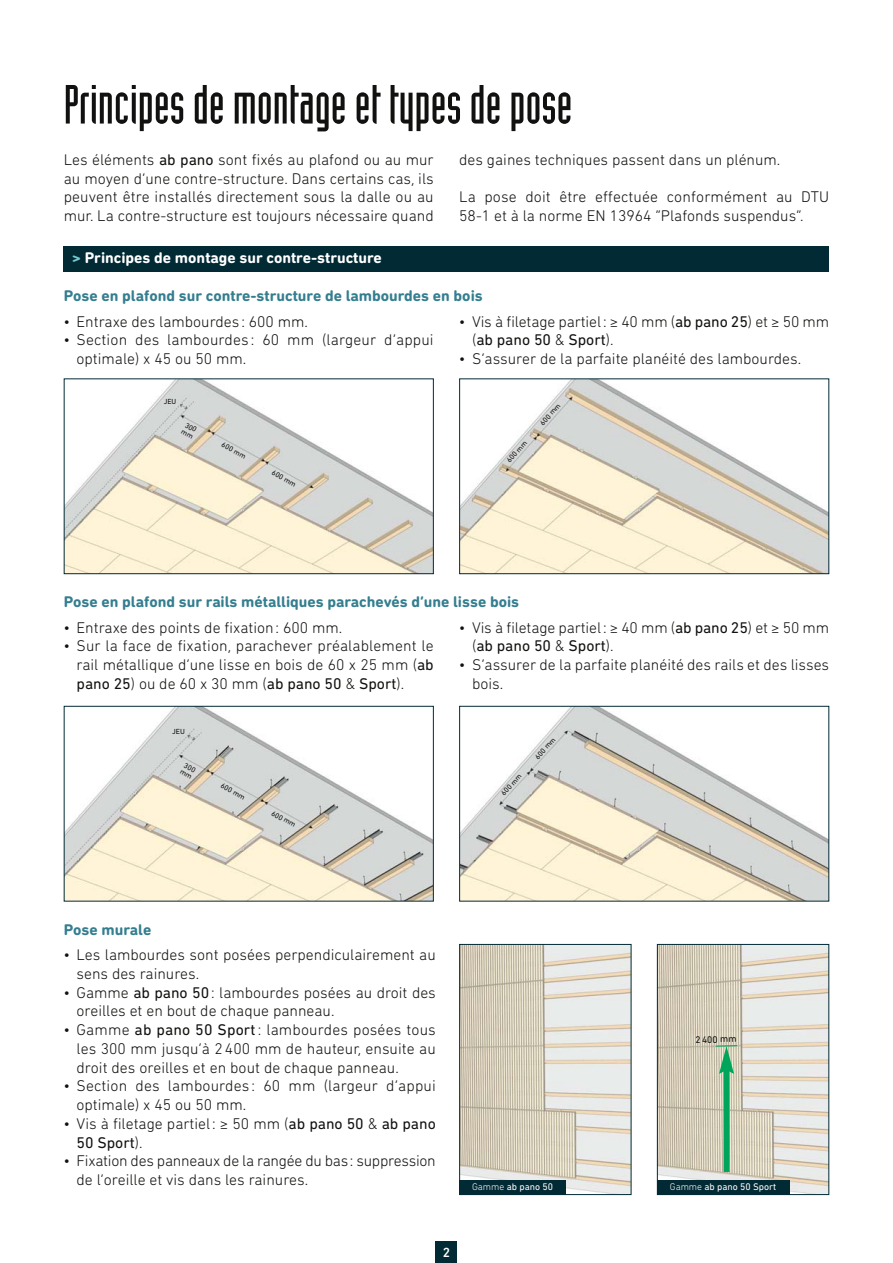
<style>
.page{position:relative;width:893px;height:1263px;background:#fff}
.page>*{position:absolute;margin:0;border:0;box-sizing:border-box;transform-origin:0 0}
.t1{font:54px "Industria Solid";color:#11110f}
.t2{font:300 15.75px/18.8px "DIN Next Rounded LT Pro";color:#11110f}
.t3{font:700 15.75px "DIN Next Rounded LT Pro";color:#347e8f}
.t4{font:700 15.75px "DIN Next Rounded LT Pro";color:#fff}
.t5{font:500 13.5px "DIN Next Rounded LT Pro";color:#fff}
.t6{font:9.75px "DIN Next Rounded LT Pro";color:#fff}
.t7{font:9.75px "DIN Next Rounded LT Pro";color:#11110f}
.t8{font:7.5px/7.5px "DIN Next Rounded LT Pro";color:#11110f}
.s1{font-weight:400}
.s2{color:#73ccd1}
.s3{font-weight:300}
</style>
<div class="page">
<div style="left:436px;top:1242px;width:21px;height:21px;background:#012a35"></div>
<img style="left:66px;top:380px;width:366px;height:192px">
<div style="left:64px;top:378px;width:370px;height:196px;border:1px solid #012a35"></div>
<img style="left:461px;top:380px;width:366px;height:192px">
<div style="left:459px;top:378px;width:370px;height:196px;border:1px solid #012a35"></div>
<img style="left:66px;top:708px;width:366px;height:191px">
<div style="left:64px;top:706px;width:370px;height:195px;border:1px solid #012a35"></div>
<img style="left:461px;top:708px;width:366px;height:191px">
<div style="left:459px;top:706px;width:370px;height:195px;border:1px solid #012a35"></div>
<div style="left:64px;top:247px;width:765px;height:25px;background:#012a35"></div>
<img style="left:461px;top:946px;width:168px;height:247px">
<div style="left:459px;top:944px;width:172px;height:251px;border:1px solid #012a35"></div>
<img style="left:659px;top:946px;width:168px;height:247px">
<div style="left:657px;top:944px;width:172px;height:251px;border:1px solid #012a35"></div>
<div style="left:459px;top:1180px;width:107px;height:15px;background:#012a35"></div>
<div style="left:657px;top:1180px;width:132px;height:15px;background:#012a35"></div>
<div style="left:723px;top:1068px;width:6px;height:104px;background:#00a55c"></div>
<svg style="left:719px;top:1047px;width:15px;height:27px"></svg>
<hr style="left:716px;top:1045px;width:21px;height:2px;background:#00a55c">
<h1 class="t1" style="left:64px;top:85px;width:510px">Principes de montage et types de pose</h1>
<p class="t2" style="left:64px;top:152px;width:371px;text-align:justify">Les éléments <span class="s1">ab pano</span> sont fixés au plafond ou au mur au moyen d’une contre-structure. Dans certains cas, ils peuvent être installés directement sous la dalle ou au mur. La contre-structure est toujours nécessaire quand</p>
<p class="t2" style="left:459px;top:152px;width:323px">des gaines techniques passent dans un plénum.</p>
<p class="t2" style="left:459px;top:189px;width:371px">La pose doit être effectuée conformément au DTU<br>58-1 et à la norme EN 13964 “Plafonds suspendus”.</p>
<p class="t4" style="left:72px;top:253px;width:311px"><span class="s2">&gt;</span> Principes de montage sur contre-structure</p>
<p class="t3" style="left:64px;top:290px;width:420px">Pose en plafond sur contre-structure de lambourdes en bois</p>
<p class="t2" style="left:64px;top:313px;width:246px">• Entraxe des lambourdes : 600 mm.</p>
<p class="t2" style="left:77px;top:332px;width:359px;text-indent:-13px">• Section des lambourdes : 60 mm (largeur d’appui optimale) x 45 ou 50 mm.</p>
<p class="t8" style="left:164px;top:397px;width:14px">JEU</p>
<p class="t8" style="left:187px;top:421px;width:14px;rotate:28deg">300 mm</p>
<p class="t8" style="left:224px;top:441px;width:28px;rotate:28deg">600 mm</p>
<p class="t8" style="left:274px;top:469px;width:28px;rotate:28deg">600 mm</p>
<p class="t2" style="left:472px;top:313px;width:359px;text-indent:-13px">• Vis à filetage partiel: ≥ 40 mm (<span class="s1">ab pano 25</span>) et ≥ 50 mm (<span class="s1">ab pano 50</span> &amp; <span class="s1">Sport</span>).</p>
<p class="t2" style="left:459px;top:351px;width:343px">• S’assurer de la parfaite planéité des lambourdes.</p>
<p class="t8" style="left:505px;top:459px;width:28px;rotate:-48deg">600 mm</p>
<p class="t8" style="left:539px;top:422px;width:28px;rotate:-48deg">600 mm</p>
<p class="t3" style="left:64px;top:596px;width:457px">Pose en plafond sur rails métalliques parachevés d’une lisse bois</p>
<p class="t2" style="left:64px;top:619px;width:280px">• Entraxe des points de fixation : 600 mm.</p>
<p class="t2" style="left:77px;top:638px;width:359px;text-align:justify;text-indent:-13px">• Sur la face de fixation, parachever préalablement le rail métallique d’une lisse en bois de 60 x 25 mm (<span class="s1">ab pano 25</span>) ou de 60 x 30 mm (<span class="s1">ab pano 50</span> &amp; <span class="s1">Sport</span>).</p>
<p class="t8" style="left:172px;top:728px;width:14px">JEU</p>
<p class="t8" style="left:186px;top:761px;width:14px;rotate:28deg">300 mm</p>
<p class="t8" style="left:223px;top:781px;width:28px;rotate:28deg">600 mm</p>
<p class="t8" style="left:274px;top:809px;width:28px;rotate:28deg">600 mm</p>
<p class="t2" style="left:472px;top:619px;width:359px;text-indent:-13px">• Vis à filetage partiel: ≥ 40 mm (<span class="s1">ab pano 25</span>) et ≥ 50 mm (<span class="s1">ab pano 50</span> &amp; <span class="s1">Sport</span>).</p>
<p class="t2" style="left:472px;top:657px;width:359px;text-indent:-13px">• S’assurer de la parfaite planéité des rails et des lisses bois.</p>
<p class="t8" style="left:499px;top:792px;width:28px;rotate:-47deg">600 mm</p>
<p class="t8" style="left:533px;top:755px;width:28px;rotate:-47deg">600 mm</p>
<p class="t3" style="left:64px;top:924px;width:89px">Pose murale</p>
<p class="t2" style="left:77px;top:947px;width:361px;text-indent:-13px">• Les lambourdes sont posées perpendiculairement au sens des rainures.</p>
<p class="t2" style="left:77px;top:984px;width:361px;text-indent:-13px">• Gamme <span class="s1">ab pano 50</span>: lambourdes posées au droit des oreilles et en bout de chaque panneau.</p>
<p class="t2" style="left:77px;top:1022px;width:361px;text-align:justify;text-indent:-13px">• Gamme <span class="s1">ab pano 50 Sport</span>: lambourdes posées tous les 300 mm jusqu’à 2 400 mm de hauteur, ensuite au droit des oreilles et en bout de chaque panneau.</p>
<p class="t2" style="left:77px;top:1078px;width:361px;text-indent:-13px">• Section des lambourdes : 60 mm (largeur d’appui optimale) x 45 ou 50 mm.</p>
<p class="t2" style="left:77px;top:1115px;width:361px;text-indent:-13px">• Vis à filetage partiel : ≥ 50 mm (<span class="s1">ab pano 50</span> &amp; <span class="s1">ab pano<br>50 Sport</span>).</p>
<p class="t2" style="left:77px;top:1153px;width:361px;text-indent:-13px">• Fixation des panneaux de la rangée du bas: suppression de l’oreille et vis dans les rainures.</p>
<p class="t5" style="left:443px;top:1247px;width:9px">2</p>
<p class="t7" style="left:695px;top:1034px;width:43px;rotate:-1deg">2 400 mm</p>
<p class="t6" style="left:472px;top:1181px;width:83px"><span class="s3">Gamme</span> ab pano 50</p>
<p class="t6" style="left:670px;top:1181px;width:108px"><span class="s3">Gamme</span> ab pano 50 Sport</p>
</div>
